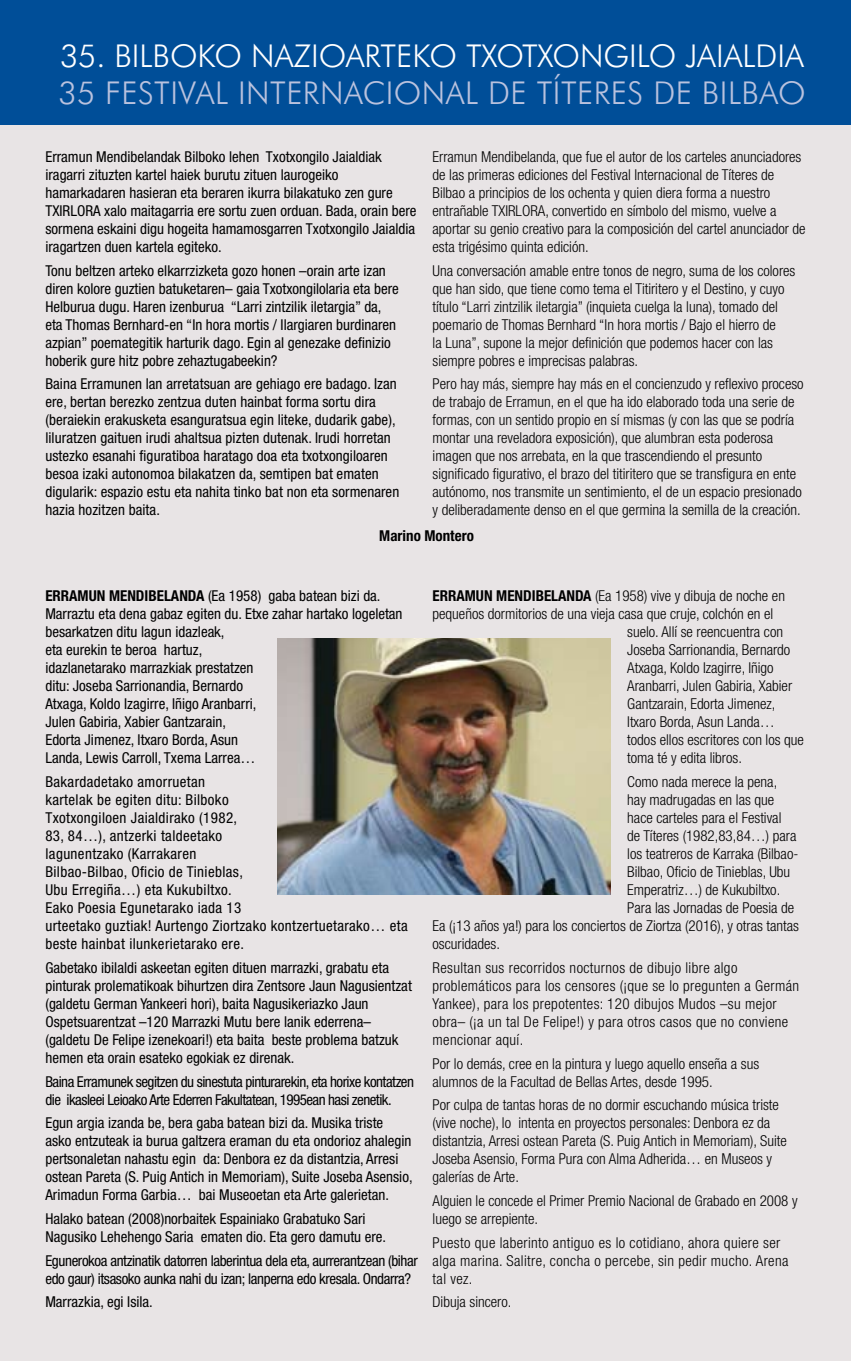
<style>
.page{position:relative;width:851px;height:1361px;background:#fff}
.page>*{position:absolute;margin:0;border:0;box-sizing:border-box;transform-origin:0 0}
.t1{font:300 31.4px "Futura BT";color:#fff}
.t2{font:300 31.4px "Futura BT";letter-spacing:.015em;color:#bac2de}
.t3{font:300 condensed 15px/18px "Helvetica Neue LT Std";color:#000}
.t4{font:condensed 15px/18px "Helvetica Neue LT Std";color:#000}
.t5{font:300 condensed 15px/18px "Helvetica Neue LT Std";letter-spacing:.025em;color:#000}
.t6{font:condensed 15px/18px "Helvetica Neue LT Std";letter-spacing:.025em;color:#000}
.t7{font:condensed 15px/18px "Helvetica Neue LT Std";letter-spacing:-.035em;color:#000}
.t8{font:condensed 15px/18px "Helvetica Neue LT Std";letter-spacing:-.025em;color:#000}
.t9{font:700 condensed 15px "Helvetica Neue LT Std";color:#000}
.s1{font-weight:700}
</style>
<div class="page">
<div style="left:0;top:0;width:850px;height:1361px;background:#e8e4e5"></div>
<hr style="left:850px;top:0;width:1px;height:1361px;background:#fff9f0">
<div style="left:0;top:0;width:850px;height:125px;background:#004e98"></div>
<img style="left:278px;top:639px;width:332px;height:255px">
<h1 class="t1" style="left:60px;top:36px;width:745px">35. BILBOKO NAZIOARTEKO TXOTXONGILO JAIALDIA</h1>
<h1 class="t2" style="left:58px;top:74px;width:748px">35 FESTIVAL INTERNACIONAL DE TÍTERES DE BILBAO</h1>
<p class="t3" style="left:432px;top:147px;width:374px">Erramun Mendibelanda, que fue el autor de los carteles anunciadores de las primeras ediciones del Festival Internacional de Títeres de Bilbao a principios de los ochenta y quien diera forma a nuestro entrañable TXIRLORA, convertido en símbolo del mismo, vuelve a aportar su genio creativo para la composición del cartel anunciador de esta trigésimo quinta edición.</p>
<p class="t3" style="left:432px;top:261px;width:364px">Una conversación amable entre tonos de negro, suma de los colores que han sido, que tiene como tema el Titiritero y el Destino, y cuyo título “Larri zintzilik iletargia” (inquieta cuelga la luna), tomado del poemario de Thomas Bernhard “In hora mortis / Bajo el hierro de<br>la Luna”, supone la mejor definición que podemos hacer con las siempre pobres e imprecisas palabras.</p>
<p class="t3" style="left:432px;top:375px;width:372px">Pero hay más, siempre hay más en el concienzudo y reflexivo proceso de trabajo de Erramun, en el que ha ido elaborado toda una serie de formas, con un sentido propio en sí mismas (y con las que se podría montar una reveladora exposición), que alumbran esta poderosa imagen que nos arrebata, en la que trascendiendo el presunto significado figurativo, el brazo del titiritero que se transfigura en ente autónomo, nos transmite un sentimiento, el de un espacio presionado y deliberadamente denso en el que germina la semilla de la creación.</p>
<p class="t9" style="left:379px;top:526px;width:96px">MARINO MONTERO</p>
<p class="t4" style="left:45px;top:147px;width:372px">Erramun Mendibelandak Bilboko lehen Txotxongilo Jaialdiak iragarri zituzten kartel haiek burutu zituen laurogeiko hamarkadaren hasieran eta beraren ikurra bilakatuko zen gure TXIRLORA xalo maitagarria ere sortu zuen orduan. Bada, orain bere sormena eskaini digu hogeita hamamosgarren Txotxongilo Jaialdia iragartzen duen kartela egiteko.</p>
<p class="t4" style="left:45px;top:261px;width:355px">Tonu beltzen arteko elkarrzizketa gozo honen –orain arte izan diren kolore guztien batuketaren– gaia Txotxongilolaria eta bere Helburua dugu. Haren izenburua “Larri zintzilik iletargia” da, eta Thomas Bernhard-en “In hora mortis / Ilargiaren burdinaren azpian” poemategitik harturik dago. Egin al genezake definizio hoberik gure hitz pobre zehaztugabeekin?</p>
<p class="t4" style="left:45px;top:375px;width:355px">Baina Erramunen lan arretatsuan are gehiago ere badago. Izan ere, bertan berezko zentzua duten hainbat forma sortu dira (beraiekin erakusketa esanguratsua egin liteke, dudarik gabe), liluratzen gaituen irudi ahaltsua pizten dutenak. Irudi horretan ustezko esanahi figuratiboa haratago doa eta txotxongiloaren besoa izaki autonomoa bilakatzen da, semtipen bat ematen digularik: espazio estu eta nahita tinko bat non eta sormenaren hazia hozitzen baita.</p>
<p class="t4" style="left:45px;top:587px;width:358px"><span class="s1">ERRAMUN MENDIBELANDA</span> (Ea 1958) gaba batean bizi da.<br>Marraztu eta dena gabaz egiten du. Etxe zahar hartako logeletan besarkatzen ditu lagun idazleak,<br>eta eurekin te beroa hartuz,<br>idazlanetarako marrazkiak prestatzen<br>ditu: Joseba Sarrionandia, Bernardo<br>Atxaga, Koldo Izagirre, Iñigo Aranbarri,<br>Julen Gabiria, Xabier Gantzarain,<br>Edorta Jimenez, Itxaro Borda, Asun<br>Landa, Lewis Carroll, Txema Larrea…</p>
<p class="t6" style="left:45px;top:773px;width:364px">Bakardadetako amorruetan<br>kartelak be egiten ditu: Bilboko<br>Txotxongiloen Jaialdirako (1982,<br>83, 84…), antzerki taldeetako<br>lagunentzako (Karrakaren<br>Bilbao-Bilbao, Oficio de Tinieblas,<br>Ubu Erregiña…) eta Kukubiltxo.<br>Eako Poesia Egunetarako iada 13<br>urteetako guztiak! Aurtengo Ziortzako kontzertuetarako… eta beste hainbat ilunkerietarako ere.</p>
<p class="t4" style="left:45px;top:958px;width:368px">Gabetako ibilaldi askeetan egiten dituen marrazki, grabatu eta pinturak prolematikoak bihurtzen dira Zentsore Jaun Nagusientzat (galdetu German Yankeeri hori), baita Nagusikeriazko Jaun Ospetsuarentzat –120 Marrazki Mutu bere lanik ederrena– (galdetu De Felipe izenekoari!) eta baita beste problema batzuk hemen eta orain esateko egokiak ez direnak.</p>
<p class="t7" style="left:45px;top:1072px;width:370px">Baina Erramunek segitzen du sinestuta pinturarekin, eta horixe kontatzen die ikasleei Leioako Arte Ederren Fakultatean, 1995ean hasi zenetik.</p>
<p class="t4" style="left:45px;top:1114px;width:368px">Egun argia izanda be, bera gaba batean bizi da. Musika triste asko entzuteak ia burua galtzera eraman du eta ondorioz ahalegin pertsonaletan nahastu egin da: Denbora ez da distantzia, Arresi ostean Pareta (S. Puig Antich in Memoriam), Suite Joseba Asensio, Arimadun Forma Garbia… bai Museoetan eta Arte galerietan.</p>
<p class="t4" style="left:45px;top:1209px;width:342px">Halako batean (2008)norbaitek Espainiako Grabatuko Sari<br>Nagusiko Lehehengo Saria ematen dio. Eta gero damutu ere.</p>
<p class="t8" style="left:45px;top:1251px;width:374px">Egunerokoa antzinatik datorren laberintua dela eta, aurrerantzean (bihar edo gaur) itsasoko aunka nahi du izan; lanperna edo kresala. Ondarra?</p>
<p class="t4" style="left:45px;top:1293px;width:109px">Marrazkia, egi Isila.</p>
<p class="t3" style="left:432px;top:587px;width:354px"><span class="s1">ERRAMUN MENDIBELANDA</span> (Ea 1958) vive y dibuja de noche en</p>
<p class="t3" style="left:432px;top:605px;width:342px">pequeños dormitorios de una vieja casa que cruje, colchón en el</p>
<p class="t3" style="left:627px;top:623px;width:157px">suelo. Allí se reencuentra con</p>
<p class="t3" style="left:627px;top:641px;width:164px">Joseba Sarrionandia, Bernardo</p>
<p class="t3" style="left:627px;top:659px;width:148px">Atxaga, Koldo Izagirre, Iñigo</p>
<p class="t3" style="left:627px;top:677px;width:166px">Aranbarri, Julen Gabiria, Xabier</p>
<p class="t3" style="left:627px;top:695px;width:149px">Gantzarain, Edorta Jimenez,</p>
<p class="t3" style="left:627px;top:713px;width:149px">Itxaro Borda, Asun Landa…</p>
<p class="t3" style="left:627px;top:731px;width:178px">todos ellos escritores con los que</p>
<p class="t3" style="left:627px;top:749px;width:116px">toma té y edita libros.</p>
<p class="t3" style="left:627px;top:773px;width:151px">Como nada merece la pena,</p>
<p class="t3" style="left:627px;top:791px;width:148px">hay madrugadas en las que</p>
<p class="t3" style="left:627px;top:809px;width:156px">hace carteles para el Festival</p>
<p class="t3" style="left:627px;top:827px;width:171px">de Títeres (1982,83,84…) para</p>
<p class="t3" style="left:627px;top:845px;width:172px">los teatreros de Karraka (Bilbao-</p>
<p class="t3" style="left:627px;top:863px;width:164px">Bilbao, Oficio de Tinieblas, Ubu</p>
<p class="t3" style="left:627px;top:881px;width:154px">Emperatriz…) de Kukubiltxo.</p>
<p class="t3" style="left:627px;top:899px;width:168px">Para las Jornadas de Poesia de</p>
<p class="t3" style="left:432px;top:917px;width:368px">Ea (¡13 años ya!) para los conciertos de Ziortza (2016), y otras tantas</p>
<p class="t3" style="left:432px;top:935px;width:69px">oscuridades.</p>
<p class="t5" style="left:432px;top:958px;width:368px">Resultan sus recorridos nocturnos de dibujo libre algo problemáticos para los censores (¡que se lo pregunten a Germán Yankee), para los prepotentes: 120 dibujos Mudos –su mejor obra– (¡a un tal De Felipe!) y para otros casos que no conviene mencionar aquí.</p>
<p class="t3" style="left:432px;top:1054px;width:328px">Por lo demás, cree en la pintura y luego aquello enseña a sus alumnos de la Facultad de Bellas Artes, desde 1995.</p>
<p class="t3" style="left:432px;top:1096px;width:356px">Por culpa de tantas horas de no dormir escuchando música triste (vive noche), lo intenta en proyectos personales: Denbora ez da distantzia, Arresi ostean Pareta (S. Puig Antich in Memoriam), Suite Joseba Asensio, Forma Pura con Alma Adherida… en Museos y galerías de Arte.</p>
<p class="t3" style="left:432px;top:1191px;width:366px">Alguien le concede el Primer Premio Nacional de Grabado en 2008 y luego se arrepiente.</p>
<p class="t5" style="left:432px;top:1233px;width:357px">Puesto que laberinto antiguo es lo cotidiano, ahora quiere ser alga marina. Salitre, concha o percebe, sin pedir mucho. Arena tal vez.</p>
<p class="t3" style="left:432px;top:1293px;width:80px">Dibuja sincero.</p>
</div>
